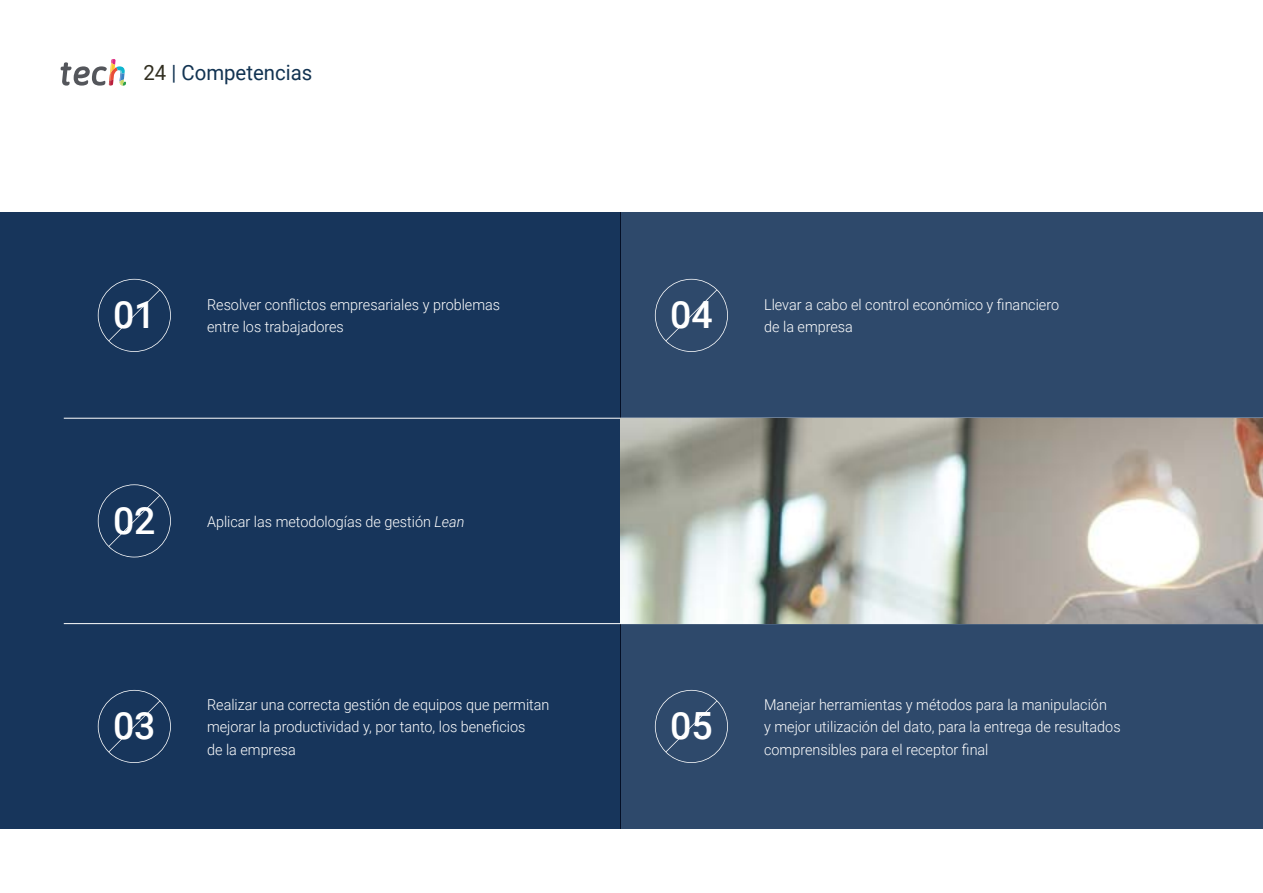
<style>
.page{position:relative;width:1263px;height:893px;background:#fff}
.page>*{position:absolute;margin:0;border:0;box-sizing:border-box;transform-origin:0 0}
.t1{font:500 37.5px "Roboto";color:#fff}
.t2{font:21px "Roboto";color:#123352}
.t3{font:300 15px/22.5px "Roboto";color:#fff;scale:.96 1}
.s1{color:#312e20}
.s2{font-style:italic}
</style>
<div class="page">
<div style="left:0;top:213px;width:621px;height:616px;background:#17355b"></div>
<div style="left:621px;top:213px;width:642px;height:616px;background:#2e496b"></div>
<svg style="left:98px;top:279px;width:73px;height:73px"></svg>
<svg style="left:98px;top:484px;width:73px;height:73px"></svg>
<svg style="left:98px;top:690px;width:73px;height:73px"></svg>
<svg style="left:655px;top:279px;width:73px;height:73px"></svg>
<hr style="left:64px;top:418px;width:1199px;height:1px;background:#fff">
<hr style="left:64px;top:623px;width:1199px;height:1px;background:#fff">
<svg style="left:655px;top:690px;width:73px;height:73px"></svg>
<img style="left:621px;top:418px;width:642px;height:206px">
<svg style="left:61px;top:59px;width:65px;height:27px"></svg>
<h2 class="t2" style="left:144px;top:57px;width:170px"><span class="s1">24</span> | Competencias</h2>
<h1 class="t1" style="left:113px;top:288px;width:44px">01</h1>
<p class="t3" style="left:207px;top:293px;width:307px">Resolver conflictos empresariales y problemas entre los trabajadores</p>
<h1 class="t1" style="left:113px;top:494px;width:44px">02</h1>
<p class="t3" style="left:207px;top:509px;width:270px">Aplicar las metodologías de gestión <span class="s2">Lean</span></p>
<h1 class="t1" style="left:113px;top:699px;width:44px">03</h1>
<p class="t3" style="left:207px;top:692px;width:358px">Realizar una correcta gestión de equipos que permitan mejorar la productividad y, por tanto, los beneficios<br>de la empresa</p>
<h1 class="t1" style="left:670px;top:288px;width:44px">04</h1>
<p class="t3" style="left:764px;top:293px;width:309px">Llevar a cabo el control económico y financiero de la empresa</p>
<h1 class="t1" style="left:670px;top:699px;width:44px">05</h1>
<p class="t3" style="left:764px;top:693px;width:373px">Manejar herramientas y métodos para la manipulación<br>y mejor utilización del dato, para la entrega de resultados comprensibles para el receptor final</p>
</div>
